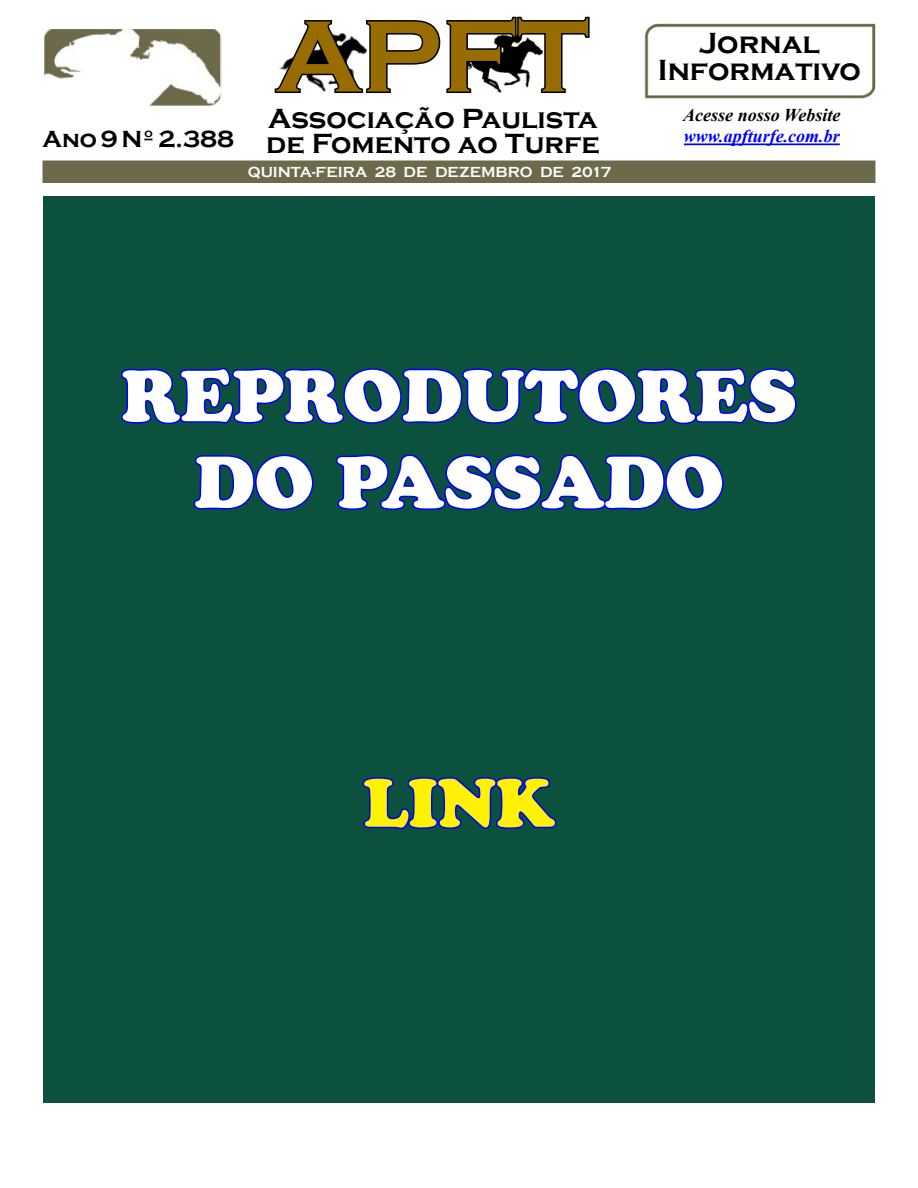
<style>
.page{position:relative;width:918px;height:1188px;background:#fff}
.page>*{position:absolute;margin:0;border:0;box-sizing:border-box;transform-origin:0 0}
.t1{font:700 105px "Copperplate Gothic";color:#976c01}
.t2{font:72px/86.4px "Cooper Black Std";color:#fff;text-align:center}
.t3{font:67.5px "Cooper Black Std";color:#fff200}
.t4{font:700 30px/27px "Copperplate Gothic";color:#000;text-align:center}
.t5{font:700 28.5px/25.5px "Copperplate Gothic";color:#000;text-align:right}
.t6{font:italic 700 18px "Times New Roman";color:#00f}
.t7{font:italic 700 18px "Times New Roman";color:#000}
.t8{font:700 15px "Copperplate Gothic";color:#fafafa}
</style>
<div class="page">
<svg style="left:274px;top:16px;width:316px;height:77px"></svg>
<img style="left:46px;top:31px;width:173px;height:76px">
<div style="left:43px;top:28px;width:179px;height:84px;border:2px solid #fff"></div>
<div style="left:43px;top:161px;width:832px;height:22px;background:#6c6a4a"></div>
<img style="left:644px;top:23px;width:232px;height:76px">
<hr style="left:684px;top:143px;width:156px;height:2px;background:#00f">
<div style="left:44px;top:196px;width:831px;height:907px;background:#0c503e"></div>
<svg style="left:121px;top:367px;width:676px;height:144px"></svg>
<svg style="left:362px;top:777px;width:195px;height:53px"></svg>
<h1 class="t1" style="left:276px;top:-1px;width:314px">APFT</h1>
<p class="t5" style="left:43px;top:106px;width:559px">Associação Paulista<br><sup>Ano</sup> <sup>9</sup> <sup>Nº</sup> <sup>2.388</sup> de Fomento ao Turfe</p>
<p class="t8" style="left:248px;top:164px;width:365px">QUINTA-FEIRA 28 DE DEZEMBRO DE 2017</p>
<p class="t4" style="left:658px;top:30px;width:205px">Jornal<br>Informativo</p>
<p class="t7" style="left:683px;top:102px;width:159px">Acesse nosso Website</p>
<p class="t6" style="left:684px;top:124px;width:157px">www.apfturfe.com.br</p>
<h2 class="t2" style="left:122px;top:353px;width:677px">REPRODUTORES<br>DO PASSADO</h2>
<h3 class="t3" style="left:363px;top:762px;width:193px">LINK</h3>
</div>
